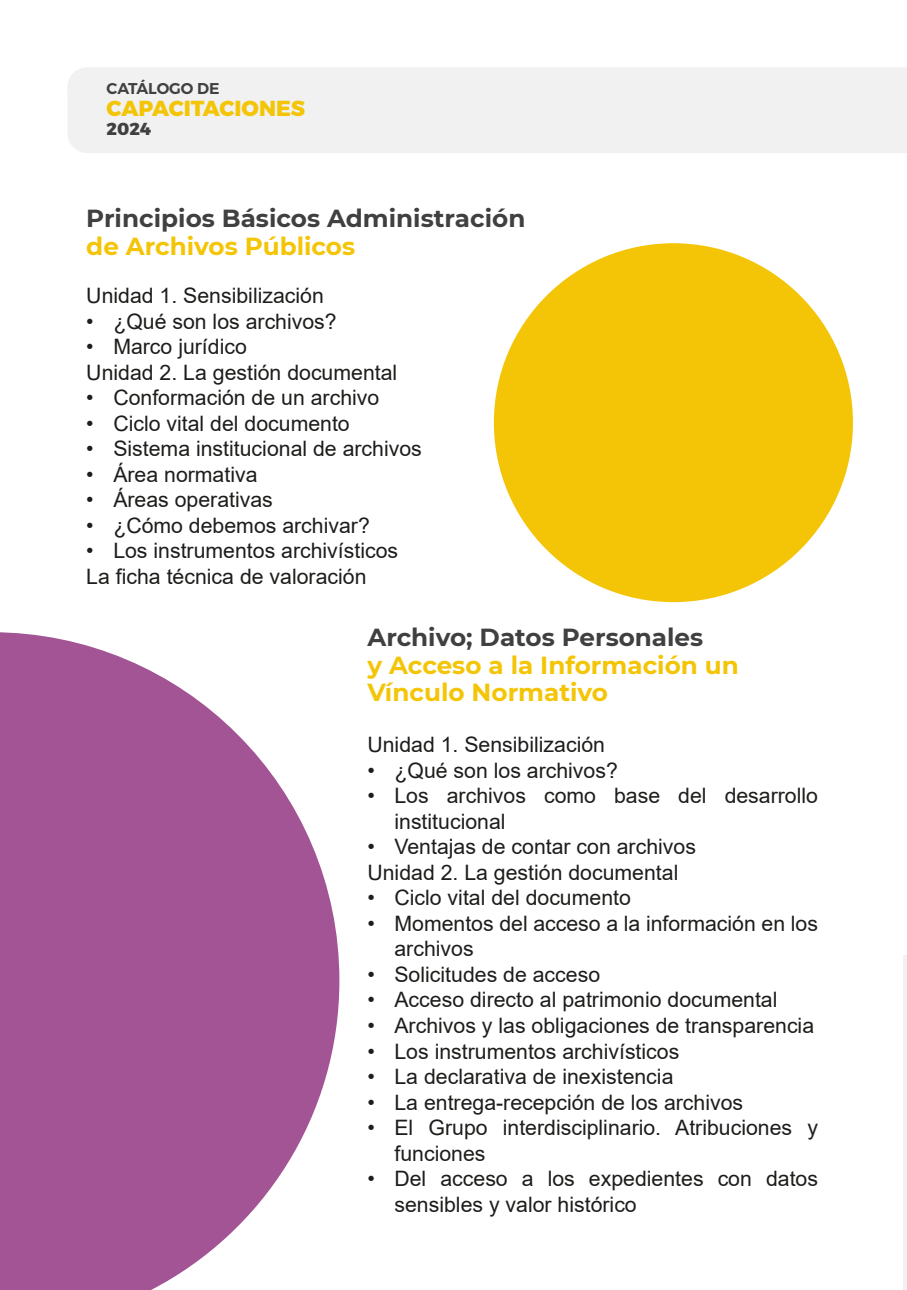
<style>
.page{position:relative;width:907px;height:1290px;background:#fff}
.page>*{position:absolute;margin:0;border:0;box-sizing:border-box;transform-origin:0 0}
.t1{font:700 24.6px/27.8px "Montserrat";color:#f4c506}
.t2{font:700 24.6px/27.8px "Montserrat";color:#404041}
.t3{font:800 21.75px "Montserrat";color:#f4c506}
.t4{font:21.3px/25.5px "Arial";color:#1d1d1b}
.t5{font:800 17.4px "Montserrat";color:#404041}
.t6{font:600 15.6px "Montserrat";letter-spacing:-.005em;color:#404041}
.t7{font:italic 15px "Montserrat";color:#000}
.s1{color:#f4c506}
.s2{color:#404041}
</style>
<div class="page">
<svg style="left:0;top:632px;width:339px;height:658px;fill:#a25494"></svg>
<div style="left:494px;top:243px;width:358px;height:359px;background:#f4c506;border-radius:50%"></div>
<svg style="left:903px;top:956px;width:3px;height:334px"></svg>
<div style="left:67px;top:67px;width:839px;height:86px;background:#f1f1f2"></div>
<p class="t6" style="left:107px;top:79px;width:115px">CATÁLOGO DE</p>
<p class="t3" style="left:107px;top:95px;width:200px">CAPACITACIONES</p>
<p class="t5" style="left:107px;top:118px;width:46px">2024</p>
<p class="t7" style="left:85px;top:77px;width:129px">Company Profile</p>
<p class="t2" style="left:86px;top:203px;width:440px">Principios Básicos Administración <span class="s1">de Archivos Públicos</span></p>
<p class="t4" style="left:86px;top:283px;width:239px">Unidad 1. Sensibilización</p>
<p class="t4" style="left:86px;top:308px;width:252px">• ¿Qué son los archivos?</p>
<p class="t4" style="left:86px;top:334px;width:312px">• Marco jurídico<br>Unidad 2. La gestión documental</p>
<p class="t4" style="left:86px;top:385px;width:294px">• Conformación de un archivo</p>
<p class="t4" style="left:86px;top:410px;width:265px">• Ciclo vital del documento</p>
<p class="t4" style="left:86px;top:436px;width:337px">• Sistema institucional de archivos</p>
<p class="t4" style="left:86px;top:461px;width:173px">• Área normativa</p>
<p class="t4" style="left:86px;top:487px;width:188px">• Áreas operativas</p>
<p class="t4" style="left:86px;top:512px;width:285px">• ¿Cómo debemos archivar?</p>
<p class="t4" style="left:86px;top:538px;width:313px">• Los instrumentos archivísticos<br>La ficha técnica de valoración</p>
<p class="t1" style="left:367px;top:622px;width:373px"><span class="s2">Archivo; Datos Personales<br></span>y Acceso a la Información un<br>Vínculo Normativo</p>
<p class="t4" style="left:367px;top:732px;width:239px">Unidad 1. Sensibilización</p>
<p class="t4" style="left:367px;top:757px;width:252px">• ¿Qué son los archivos?</p>
<p class="t4" style="left:394px;top:783px;width:425px;text-indent:-27px">• Los archivos como base del desarrollo institucional</p>
<p class="t4" style="left:367px;top:834px;width:330px">• Ventajas de contar con archivos<br>Unidad 2. La gestión documental</p>
<p class="t4" style="left:367px;top:885px;width:265px">• Ciclo vital del documento</p>
<p class="t4" style="left:394px;top:910px;width:425px;text-indent:-27px">• Momentos del acceso a la información en los archivos</p>
<p class="t4" style="left:367px;top:961px;width:234px">• Solicitudes de acceso</p>
<p class="t4" style="left:367px;top:987px;width:411px">• Acceso directo al patrimonio documental</p>
<p class="t4" style="left:367px;top:1013px;width:448px">• Archivos y las obligaciones de transparencia</p>
<p class="t4" style="left:367px;top:1038px;width:313px">• Los instrumentos archivísticos</p>
<p class="t4" style="left:367px;top:1064px;width:307px">• La declarativa de inexistencia</p>
<p class="t4" style="left:367px;top:1089px;width:377px">• La entrega-recepción de los archivos</p>
<p class="t4" style="left:394px;top:1115px;width:425px;text-indent:-27px">• El Grupo interdisciplinario. Atribuciones y funciones</p>
<p class="t4" style="left:394px;top:1166px;width:425px;text-indent:-27px">• Del acceso a los expedientes con datos sensibles y valor histórico</p>
</div>
